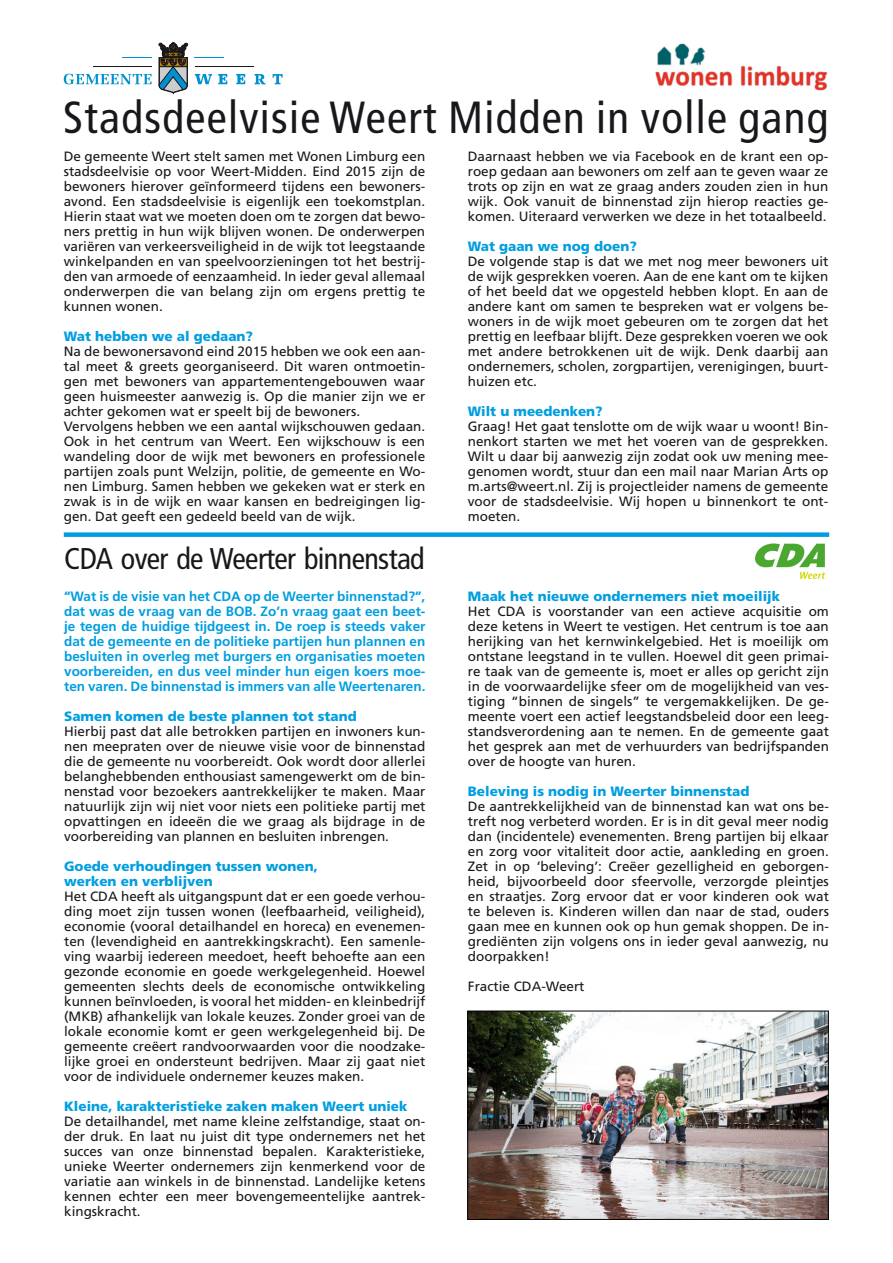
<style>
.page{position:relative;width:893px;height:1263px;background:#fff}
.page>*{position:absolute;margin:0;border:0;box-sizing:border-box;transform-origin:0 0}
.t1{font:condensed 45px "Frutiger";letter-spacing:.03em;color:#1a171c}
.t2{font:condensed 30px "Frutiger";letter-spacing:-.02em;color:#1a171c}
.t3{font:13.5px/15px "Frutiger";color:#1a171c;text-align:justify}
.t4{font:700 13.5px/15px "Frutiger";color:#009ee0;text-align:justify}
.t5{font:900 13.5px "Frutiger";color:#009ee0}
</style>
<div class="page">
<img style="left:655px;top:43px;width:172px;height:48px">
<svg style="left:255px;top:74px;width:11px;height:10px"></svg>
<svg style="left:273px;top:74px;width:10px;height:10px"></svg>
<svg style="left:195px;top:74px;width:17px;height:10px"></svg>
<svg style="left:218px;top:74px;width:9px;height:10px"></svg>
<svg style="left:236px;top:74px;width:9px;height:10px"></svg>
<svg style="left:64px;top:74px;width:88px;height:10px"></svg>
<hr style="left:122px;top:58px;width:30px;height:1px;background:#0092d0">
<hr style="left:93px;top:66px;width:59px;height:1px;background:#1a171c">
<hr style="left:195px;top:66px;width:58px;height:1px;background:#1a171c">
<svg style="left:159px;top:43px;width:29px;height:51px"></svg>
<div style="left:64px;top:532px;width:765px;height:5px;background:#009ee0"></div>
<img style="left:470px;top:1013px;width:356px;height:204px">
<div style="left:468px;top:1011px;width:360px;height:208px;border:1px solid #000"></div>
<img style="left:755px;top:543px;width:71px;height:36px">
<p class="t1" style="left:63px;top:91px;width:767px">Stadsdeelvisie Weert Midden in volle gang</p>
<p class="t3" style="left:64px;top:148px;width:363px">De gemeente Weert stelt samen met Wonen Limburg een stadsdeelvisie op voor Weert-Midden. Eind 2015 zijn de bewoners hierover geïnformeerd tijdens een bewoners&shy;avond. Een stadsdeelvisie is eigenlijk een toekomstplan.<br>Hierin staat wat we moeten doen om te zorgen dat bewo&shy;ners prettig in hun wijk blijven wonen. De onderwerpen variëren van verkeersveiligheid in de wijk tot leegstaande winkelpanden en van speelvoorzieningen tot het bestrij&shy;den van armoede of eenzaamheid. In ieder geval allemaal onderwerpen die van belang zijn om ergens prettig te kunnen wonen.</p>
<p class="t5" style="left:64px;top:328px;width:191px">Wat hebben we al gedaan?</p>
<p class="t3" style="left:64px;top:343px;width:363px">Na de bewonersavond eind 2015 hebben we ook een aan&shy;tal meet &amp; greets georganiseerd. Dit waren ontmoetin&shy;gen met bewoners van appartementengebouwen waar geen huismeester aanwezig is. Op die manier zijn we er achter gekomen wat er speelt bij de bewoners.</p>
<p class="t3" style="left:64px;top:418px;width:363px">Vervolgens hebben we een aantal wijkschouwen gedaan.<br>Ook in het centrum van Weert. Een wijkschouw is een wandeling door de wijk met bewoners en professionele partijen zoals punt Welzijn, politie, de gemeente en Wo&shy;nen Limburg. Samen hebben we gekeken wat er sterk en zwak is in de wijk en waar kansen en bedreigingen lig&shy;gen. Dat geeft een gedeeld beeld van de wijk.</p>
<p class="t2" style="left:64px;top:541px;width:362px">CDA over de Weerter binnenstad</p>
<p class="t4" style="left:64px;top:588px;width:363px">“Wat is de visie van het CDA op de Weerter binnenstad?”, dat was de vraag van de BOB. Zo’n vraag gaat een beet&shy;je tegen de huidige tijdgeest in. De roep is steeds vaker dat de gemeente en de politieke partijen hun plannen en besluiten in overleg met burgers en organisaties moeten voorbereiden, en dus veel minder hun eigen koers moe&shy;ten varen. De binnenstad is immers van alle Weertenaren.</p>
<p class="t5" style="left:64px;top:708px;width:294px">Samen komen de beste plannen tot stand</p>
<p class="t3" style="left:64px;top:723px;width:363px">Hierbij past dat alle betrokken partijen en inwoners kun&shy;nen meepraten over de nieuwe visie voor de binnenstad die de gemeente nu voorbereidt. Ook wordt door allerlei belanghebbenden enthousiast samengewerkt om de bin&shy;nenstad voor bezoekers aantrekkelijker te maken. Maar natuurlijk zijn wij niet voor niets een politieke partij met opvattingen en ideeën die we graag als bijdrage in de voorbereiding van plannen en besluiten inbrengen.</p>
<p class="t5" style="left:64px;top:858px;width:255px">Goede verhoudingen tussen wonen,</p>
<p class="t5" style="left:64px;top:873px;width:150px">werken en verblijven</p>
<p class="t3" style="left:64px;top:888px;width:363px">Het CDA heeft als uitgangspunt dat er een goede verhou&shy;ding moet zijn tussen wonen (leefbaarheid, veiligheid), economie (vooral detailhandel en horeca) en evenemen&shy;ten (levendigheid en aantrekkingskracht). Een samenle&shy;ving waarbij iedereen meedoet, heeft behoefte aan een gezonde economie en goede werkgelegenheid. Hoewel gemeenten slechts deels de economische ontwikkeling kunnen beïnvloeden, is vooral het midden- en kleinbedrijf (MKB) afhankelijk van lokale keuzes. Zonder groei van de lokale economie komt er geen werkgelegenheid bij. De gemeente creëert randvoorwaarden voor die noodzake&shy;lijke groei en ondersteunt bedrijven. Maar zij gaat niet voor de individuele ondernemer keuzes maken.</p>
<p class="t5" style="left:64px;top:1098px;width:345px">Kleine, karakteristieke zaken maken Weert uniek</p>
<p class="t3" style="left:64px;top:1113px;width:363px">De detailhandel, met name kleine zelfstandige, staat on&shy;der druk. En laat nu juist dit type ondernemers net het succes van onze binnenstad bepalen. Karakteristieke, unieke Weerter ondernemers zijn kenmerkend voor de variatie aan winkels in de binnenstad. Landelijke ketens kennen echter een meer bovengemeentelijke aantrek&shy;kingskracht.</p>
<p class="t3" style="left:468px;top:148px;width:362px">Daarnaast hebben we via Facebook en de krant een op&shy;roep gedaan aan bewoners om zelf aan te geven waar ze trots op zijn en wat ze graag anders zouden zien in hun wijk. Ook vanuit de binnenstad zijn hierop reacties ge&shy;komen. Uiteraard verwerken we deze in het totaalbeeld.</p>
<p class="t5" style="left:468px;top:238px;width:171px">Wat gaan we nog doen?</p>
<p class="t3" style="left:468px;top:253px;width:362px">De volgende stap is dat we met nog meer bewoners uit de wijk gesprekken voeren. Aan de ene kant om te kijken of het beeld dat we opgesteld hebben klopt. En aan de andere kant om samen te bespreken wat er volgens be&shy;woners in de wijk moet gebeuren om te zorgen dat het prettig en leefbaar blijft. Deze gesprekken voeren we ook met andere betrokkenen uit de wijk. Denk daarbij aan ondernemers, scholen, zorgpartijen, verenigingen, buurt&shy;huizen etc.</p>
<p class="t5" style="left:468px;top:403px;width:137px">Wilt u meedenken?</p>
<p class="t3" style="left:468px;top:418px;width:362px">Graag! Het gaat tenslotte om de wijk waar u woont! Bin&shy;nenkort starten we met het voeren van de gesprekken.<br>Wilt u daar bij aanwezig zijn zodat ook uw mening mee&shy;genomen wordt, stuur dan een mail naar Marian Arts op m.arts@weert.nl. Zij is projectleider namens de gemeente voor de stadsdeelvisie. Wij hopen u binnenkort te ont&shy;moeten.</p>
<p class="t5" style="left:468px;top:588px;width:313px">Maak het nieuwe ondernemers niet moeilijk</p>
<p class="t3" style="left:468px;top:603px;width:362px">Het CDA is voorstander van een actieve acquisitie om deze ketens in Weert te vestigen. Het centrum is toe aan herijking van het kernwinkelgebied. Het is moeilijk om ontstane leegstand in te vullen. Hoewel dit geen primai&shy;re taak van de gemeente is, moet er alles op gericht zijn in de voorwaardelijke sfeer om de mogelijkheid van ves&shy;tiging “binnen de singels” te vergemakkelijken. De ge&shy;meente voert een actief leegstandsbeleid door een leeg&shy;standsverordening aan te nemen. En de gemeente gaat het gesprek aan met de verhuurders van bedrijfspanden over de hoogte van huren.</p>
<p class="t5" style="left:468px;top:783px;width:283px">Beleving is nodig in Weerter binnenstad</p>
<p class="t3" style="left:468px;top:798px;width:362px">De aantrekkelijkheid van de binnenstad kan wat ons be&shy;treft nog verbeterd worden. Er is in dit geval meer nodig dan (incidentele) evenementen. Breng partijen bij elkaar en zorg voor vitaliteit door actie, aankleding en groen.<br>Zet in op ‘beleving’: Creëer gezelligheid en geborgen&shy;heid, bijvoorbeeld door sfeervolle, verzorgde pleintjes en straatjes. Zorg ervoor dat er voor kinderen ook wat te beleven is. Kinderen willen dan naar de stad, ouders gaan mee en kunnen ook op hun gemak shoppen. De in&shy;grediënten zijn volgens ons in ieder geval aanwezig, nu doorpakken!</p>
<p class="t3" style="left:468px;top:978px;width:118px">Fractie CDA-Weert</p>
</div>
